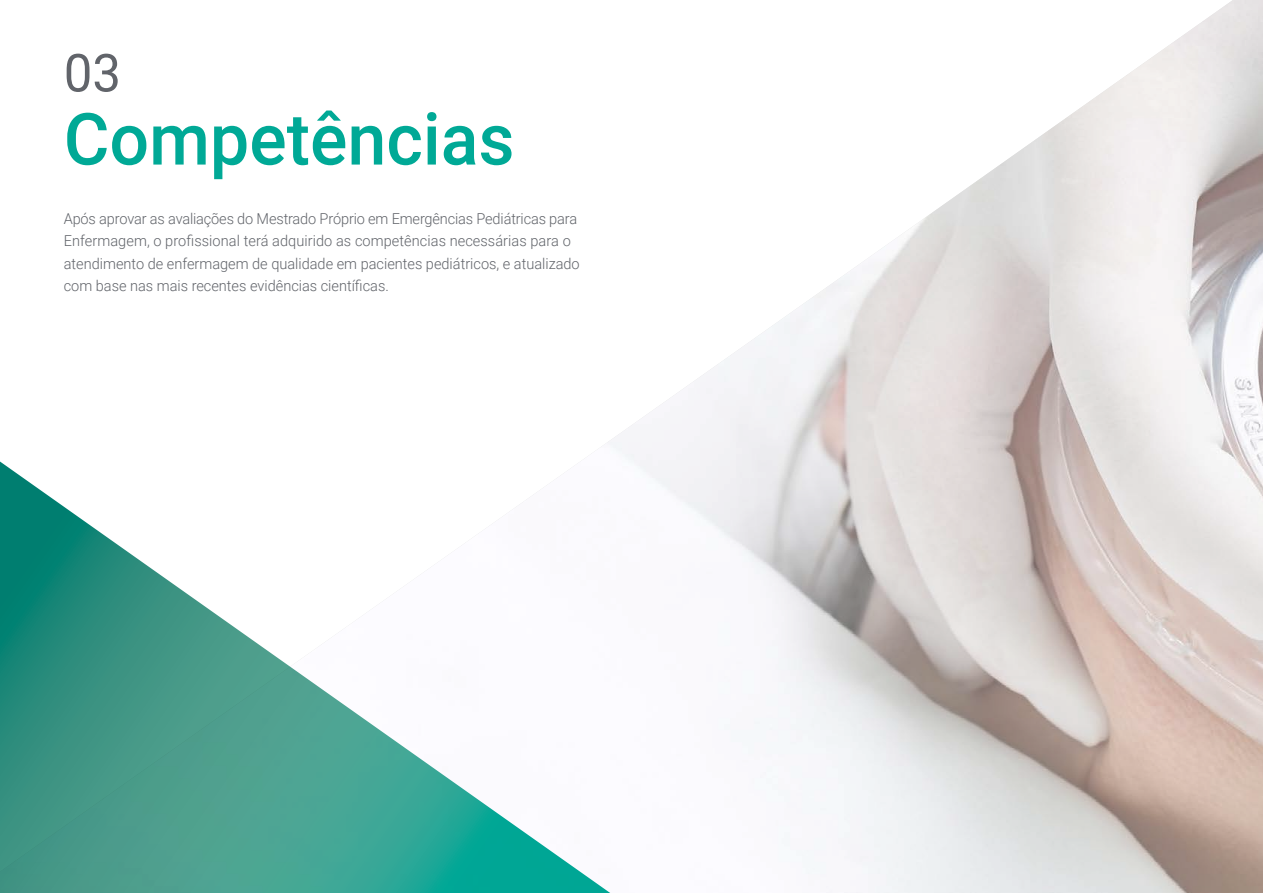
<style>
.page{position:relative;width:1263px;height:893px;background:#fff}
.page>*{position:absolute;margin:0;border:0;box-sizing:border-box;transform-origin:0 0}
.t1{font:500 72px "Roboto";color:#00a996}
.t2{font:52.5px "Roboto";color:#61646a}
.t3{font:300 15px/22.5px "Roboto";color:#61646a}
</style>
<div class="page">
<img style="left:604px;top:0;width:659px;height:893px">
<svg style="left:0;top:446px;width:640px;height:447px"></svg>
<h2 class="t2" style="left:64px;top:36px;width:59px">03</h2>
<h1 class="t1" style="left:64px;top:89px;width:452px">Competências</h1>
<p class="t3" style="left:64px;top:207px;width:517px">Após aprovar as avaliações do Mestrado Próprio em Emergências Pediátricas para Enfermagem, o profissional terá adquirido as competências necessárias para o atendimento de enfermagem de qualidade em pacientes pediátricos, e atualizado com base nas mais recentes evidências científicas.</p>
</div>
